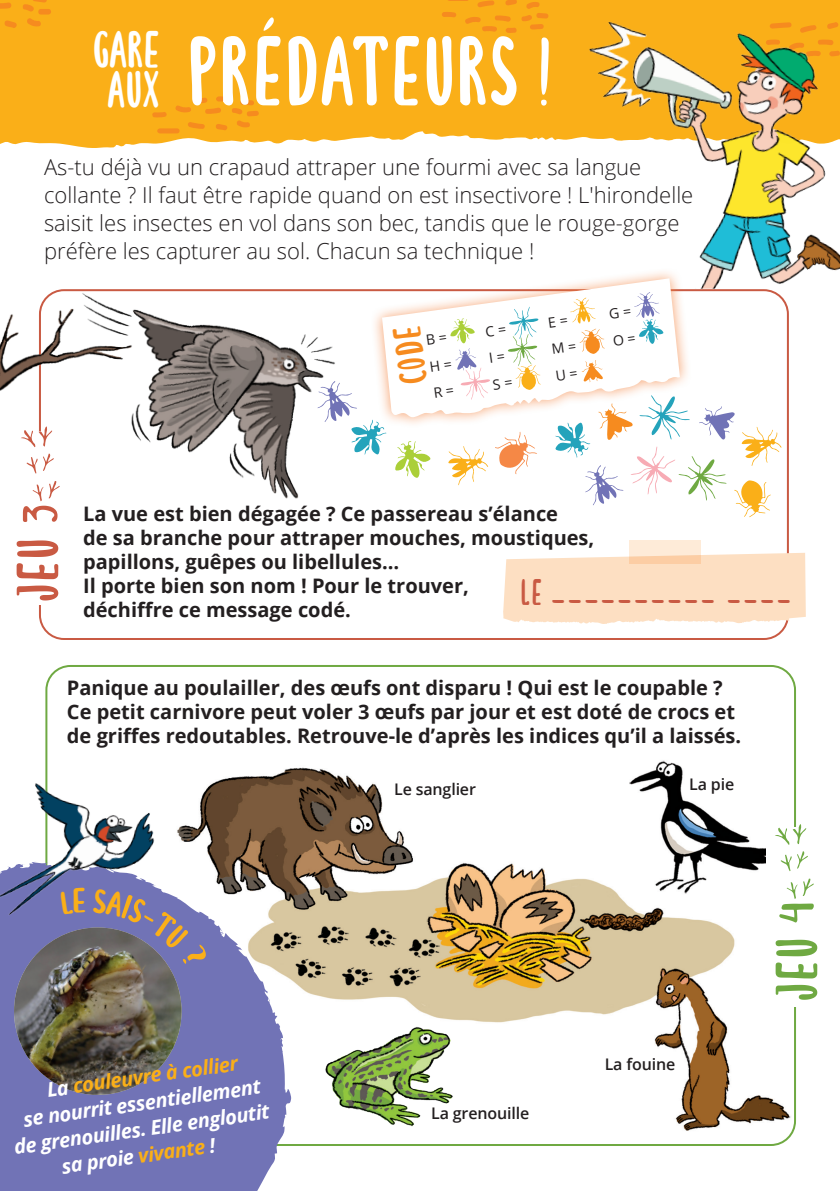
<style>
.page{position:relative;width:840px;height:1191px;background:#fff}
.page>*{position:absolute;margin:0;border:0;box-sizing:border-box;transform-origin:0 0}
.t1{font:80px "Lunarie Ext Cond";letter-spacing:.05em;color:#fff;scale:1.1 1}
.t2{font:48px "Lunarie Ext Cond";color:#c95a43;scale:1.2 1}
.t3{font:42px/40px "Lunarie Ext Cond";letter-spacing:.03em;color:#fff;text-align:center;scale:1.1 1}
.t4{font:32px "Lunarie Ext Cond";color:#c95a43}
.t5{font:31.4px "Lunarie Ext Cond";color:#f68b1f;scale:1.2 1}
.t6{font:300 22px/28px "Open Sans";color:#231f20}
.t7{font:700 20px/24px "Open Sans";color:#231f20}
.t8{font:italic 700 20px "Open Sans";color:#fff}
.t9{font:italic 700 20px "Open Sans";color:#faaf18}
.t10{font:600 16px "Open Sans";letter-spacing:-.01em;color:#231f20}
.s1{color:#fff}
.s2{color:#faaf18}
</style>
<div class="page">
<img style="left:183px;top:760px;width:611px;height:376px">
<div style="left:0;top:0;width:839px;height:148px;background:#faaf18"></div>
<img style="left:588px;top:9px;width:251px;height:280px">
<img style="left:0;top:289px;width:347px;height:210px">
<div style="left:765px;top:826px;width:43px;height:180px;background:#fff"></div>
<svg style="left:0;top:861px;width:291px;height:330px;background:#8686b9"></svg>
<div style="left:0;top:431px;width:65px;height:173px;background:#fff"></div>
<svg style="left:0;top:0;width:51px;height:28px"></svg>
<svg style="left:441px;top:0;width:107px;height:33px;background:#f9a719"></svg>
<svg style="left:152px;top:96px;width:107px;height:37px;background:#f9a719"></svg>
<svg style="left:774px;top:824px;width:31px;height:21px"></svg>
<svg style="left:780px;top:851px;width:27px;height:20px"></svg>
<svg style="left:775px;top:939px;width:41px;height:60px"></svg>
<svg style="left:779px;top:878px;width:34px;height:44px"></svg>
<img style="left:0;top:765px;width:183px;height:183px">
<svg style="left:503px;top:553px;width:302px;height:71px;background:#fde1c6"></svg>
<svg style="left:628px;top:540px;width:72px;height:24px;background:#fde1c6"></svg>
<div style="left:370px;top:267px;width:321px;height:162px;background:#f58846;opacity:.75"></div>
<svg style="left:382px;top:278px;width:297px;height:14px"></svg>
<svg style="left:21px;top:426px;width:31px;height:21px"></svg>
<svg style="left:33px;top:481px;width:27px;height:20px"></svg>
<svg style="left:26px;top:453px;width:28px;height:20px"></svg>
<img style="left:14px;top:927px;width:167px;height:168px;border-radius:84px">
<img style="left:324px;top:1023px;width:137px;height:106px">
<svg style="left:60px;top:888px;width:26px;height:26px"></svg>
<svg style="left:93px;top:888px;width:115px;height:80px;background:#7b7ba5"></svg>
<svg style="left:310px;top:292px;width:474px;height:225px"></svg>
<h3 class="t3" style="left:93px;top:28px;width:61px">GARE<br>AUX</h3>
<h1 class="t1" style="left:189px;top:17px;width:330px">PRÉDATEURS !</h1>
<p class="t6" style="left:44px;top:152px;width:650px">As-tu déjà vu un crapaud attraper une fourmi avec sa langue collante ? Il faut être rapide quand on est insectivore ! L'hirondelle saisit les insectes en vol dans son bec, tandis que le rouge-gorge préfère les capturer au sol. Chacun sa technique !</p>
<h3 class="t5" style="left:393px;top:387px;width:49px;rotate:-98deg">CODE</h3>
<h2 class="t2" style="left:5px;top:601px;width:82px;rotate:-90deg">JEU 3</h2>
<p class="t7" style="left:83px;top:501px;width:512px">La vue est bien dégagée ? Ce passereau s’élance<br>de sa branche pour attraper mouches, moustiques, papillons, guêpes ou libellules…<br>Il porte bien son nom ! Pour le trouver,<br>déchiffre ce message codé.</p>
<h3 class="t4" style="left:521px;top:577px;width:271px">le - - - - - - - - - - - - - -</h3>
<p class="t7" style="left:67px;top:675px;width:675px">Panique au poulailler, des œufs ont disparu ! Qui est le coupable ?<br>Ce petit carnivore peut voler 3 œufs par jour et est doté de crocs et de griffes redoutables. Retrouve-le d’après les indices qu’il a laissés.</p>
<p class="t10" style="left:394px;top:778px;width:83px">Le sanglier</p>
<p class="t10" style="left:689px;top:773px;width:46px">La pie</p>
<p class="t9" style="left:45px;top:1075px;width:194px;rotate:-8deg"><span class="s1">La</span> couleuvre à collier</p>
<p class="t8" style="left:22px;top:1105px;width:240px;rotate:-8deg">se nourrit essentiellement</p>
<p class="t8" style="left:12px;top:1133px;width:259px;rotate:-8deg">de grenouilles. Elle engloutit</p>
<p class="t8" style="left:60px;top:1152px;width:156px;rotate:-8deg">sa proie <span class="s2">vivante</span> !</p>
<p class="t10" style="left:431px;top:1102px;width:99px">La grenouille</p>
<p class="t10" style="left:604px;top:1053px;width:72px">La fouine</p>
</div>
